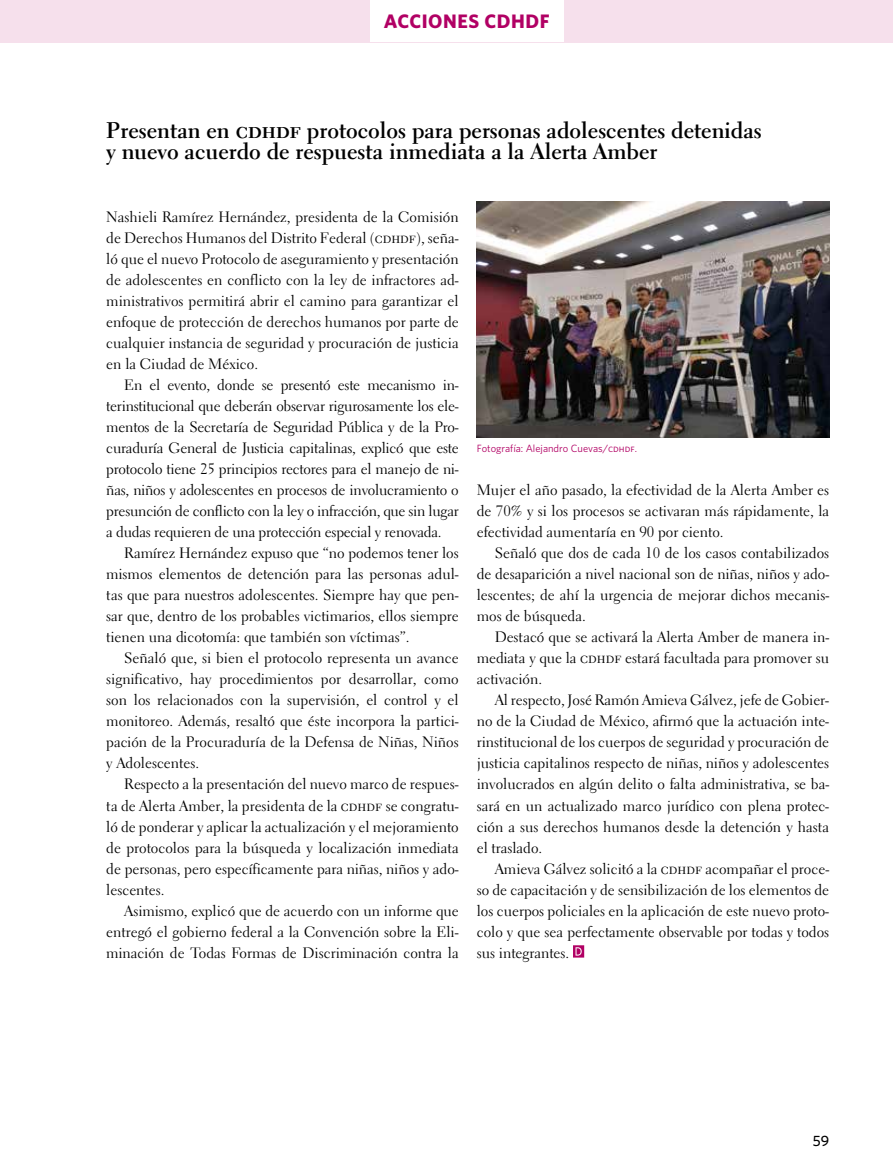
<style>
.page{position:relative;width:893px;height:1170px;background:#fff}
.page>*{position:absolute;margin:0;border:0;box-sizing:border-box;transform-origin:0 0}
.t1{font:700 22.5px/21px "Electra LT Std";color:#000}
.t2{font:700 19.5px "Whitney";letter-spacing:.03em;color:#b10064}
.t3{font:15px/21px "Electra LT Std";color:#000;text-align:justify}
.t4{font:500 15px "Whitney";color:#000}
.t5{font:10.5px "Whitney";color:#b10064}
.s1{font-family:"Whitney Book SC"}
</style>
<div class="page">
<div style="left:0;top:0;width:893px;height:43px;background:#f6e0ec"></div>
<div style="left:370px;top:0;width:193px;height:42px;background:#fff"></div>
<svg style="left:573px;top:945px;width:11px;height:12px"></svg>
<img style="left:477px;top:201px;width:352px;height:236px">
<h2 class="t2" style="left:384px;top:9px;width:168px">ACCIONES CDHDF</h2>
<h1 class="t1" style="left:106px;top:120px;width:657px">Presentan en cdhdf protocolos para personas adolescentes detenidas y nuevo acuerdo de respuesta inmediata a la Alerta Amber</h1>
<p class="t3" style="left:106px;top:206px;width:354px">Nashieli Ramírez Hernández, presidenta de la Comisión de Derechos Humanos del Distrito Federal (cdhdf), seña&shy;ló que el nuevo Protocolo de aseguramiento y presentación de adolescentes en conflicto con la ley de infractores ad&shy;ministrativos permitirá abrir el camino para garantizar el enfoque de protección de derechos humanos por parte de cualquier instancia de seguridad y procuración de justicia en la Ciudad de México.</p>
<p class="t3" style="left:106px;top:374px;width:354px;text-indent:18px">En el evento, donde se presentó este mecanismo in&shy;terinstitucional que deberán observar rigurosamente los ele&shy;mentos de la Secretaría de Seguridad Pública y de la Pro&shy;curaduría General de Justicia capitalinas, explicó que este protocolo tiene 25 principios rectores para el manejo de ni&shy;ñas, niños y adolescentes en procesos de involucramiento o presunción de conflicto con la ley o infracción, que sin lugar a dudas requieren de una protección especial y renovada.</p>
<p class="t3" style="left:106px;top:542px;width:354px;text-indent:18px">Ramírez Hernández expuso que “no podemos tener los mismos elementos de detención para las personas adul&shy;tas que para nuestros adolescentes. Siempre hay que pen&shy;sar que, dentro de los probables victimarios, ellos siempre tienen una dicotomía: que también son víctimas”.</p>
<p class="t3" style="left:106px;top:647px;width:354px;text-indent:18px">Señaló que, si bien el protocolo representa un avance significativo, hay procedimientos por desarrollar, como son los relacionados con la supervisión, el control y el monitoreo. Además, resaltó que éste incorpora la partici&shy;pación de la Procuraduría de la Defensa de Niñas, Niños y Adolescentes.</p>
<p class="t3" style="left:106px;top:773px;width:354px;text-indent:18px">Respecto a la presentación del nuevo marco de respues&shy;ta de Alerta Amber, la presidenta de la cdhdf se congratu&shy;ló de ponderar y aplicar la actualización y el mejoramiento de protocolos para la búsqueda y localización inmediata de personas, pero específicamente para niñas, niños y ado&shy;lescentes.</p>
<p class="t3" style="left:106px;top:899px;width:354px;text-indent:18px">Asimismo, explicó que de acuerdo con un informe que entregó el gobierno federal a la Convención sobre la Eli&shy;minación de Todas Formas de Discriminación contra la</p>
<p class="t5" style="left:477px;top:442px;width:162px">Fotografía: Alejandro Cuevas/<span class="s1">cdhdf</span>.</p>
<p class="t3" style="left:477px;top:479px;width:354px">Mujer el año pasado, la efectividad de la Alerta Amber es de 70% y si los procesos se activaran más rápidamente, la efectividad aumentaría en 90 por ciento.</p>
<p class="t3" style="left:477px;top:542px;width:354px;text-indent:18px">Señaló que dos de cada 10 de los casos contabilizados de desaparición a nivel nacional son de niñas, niños y ado&shy;lescentes; de ahí la urgencia de mejorar dichos mecanis&shy;mos de búsqueda.</p>
<p class="t3" style="left:477px;top:626px;width:354px;text-indent:18px">Destacó que se activará la Alerta Amber de manera in&shy;mediata y que la cdhdf estará facultada para promover su activación.</p>
<p class="t3" style="left:477px;top:689px;width:354px;text-indent:18px">Al respecto, José Ramón Amieva Gálvez, jefe de Gobier&shy;no de la Ciudad de México, afirmó que la actuación inte&shy;rinstitucional de los cuerpos de seguridad y procuración de justicia capitalinos respecto de niñas, niños y adolescentes involucrados en algún delito o falta administrativa, se ba&shy;sará en un actualizado marco jurídico con plena protec&shy;ción a sus derechos humanos desde la detención y hasta el traslado.</p>
<p class="t3" style="left:477px;top:857px;width:354px;text-indent:18px">Amieva Gálvez solicitó a la cdhdf acompañar el proce&shy;so de capacitación y de sensibilización de los elementos de los cuerpos policiales en la aplicación de este nuevo proto&shy;colo y que sea perfectamente observable por todas y todos sus integrantes.</p>
<p class="t4" style="left:813px;top:1131px;width:18px">59</p>
</div>
